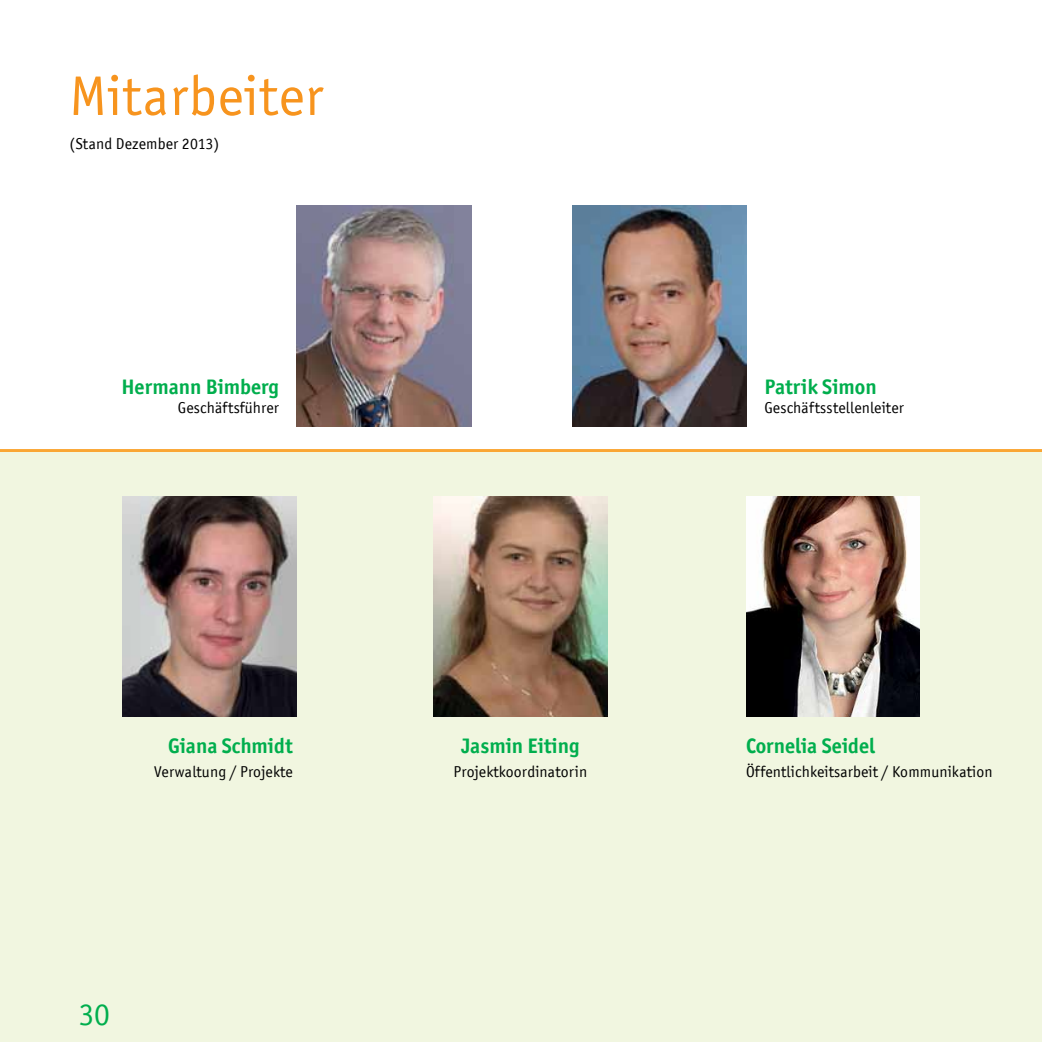
<style>
.page{position:relative;width:1042px;height:1042px;background:#fff}
.page>*{position:absolute;margin:0;border:0;box-sizing:border-box;transform-origin:0 0}
.t1{font:56px "Officina San ITC";letter-spacing:.01em;color:#f7941e}
.t2{font:31.5px "Officina San ITC";color:#00ae4d}
.t3{font:700 21px "Officina San ITC";color:#00ae4d}
.t4{font:15.75px "Officina San ITC";letter-spacing:.01em;color:#000}
</style>
<div class="page">
<hr style="left:0;top:449px;width:1042px;height:3px;background:#faa634">
<div style="left:0;top:452px;width:1042px;height:590px;background:#f1f6e0"></div>
<img style="left:296px;top:206px;width:175px;height:221px">
<img style="left:572px;top:206px;width:174px;height:221px">
<img style="left:746px;top:496px;width:174px;height:221px">
<img style="left:123px;top:496px;width:173px;height:221px">
<img style="left:433px;top:496px;width:174px;height:221px">
<h1 class="t1" style="left:69px;top:64px;width:256px">Mitarbeiter</h1>
<p class="t4" style="left:69px;top:135px;width:151px">(Stand Dezember 2013)</p>
<h3 class="t3" style="left:121px;top:374px;width:159px">Hermann Bimberg</h3>
<p class="t4" style="left:178px;top:399px;width:103px">Geschäftsführer</p>
<h3 class="t3" style="left:168px;top:732px;width:126px">Giana Schmidt</h3>
<p class="t4" style="left:154px;top:763px;width:140px">Verwaltung / Projekte</p>
<h2 class="t2" style="left:79px;top:996px;width:33px">30</h2>
<h3 class="t3" style="left:461px;top:732px;width:120px">Jasmin Eiting</h3>
<p class="t4" style="left:454px;top:763px;width:135px">Projektkoordinatorin</p>
<h3 class="t3" style="left:764px;top:374px;width:114px">Patrik Simon</h3>
<p class="t4" style="left:764px;top:399px;width:141px">Geschäftsstellenleiter</p>
<h3 class="t3" style="left:746px;top:732px;width:131px">Cornelia Seidel</h3>
<p class="t4" style="left:746px;top:763px;width:248px">Öffentlichkeitsarbeit / Kommunikation</p>
</div>
